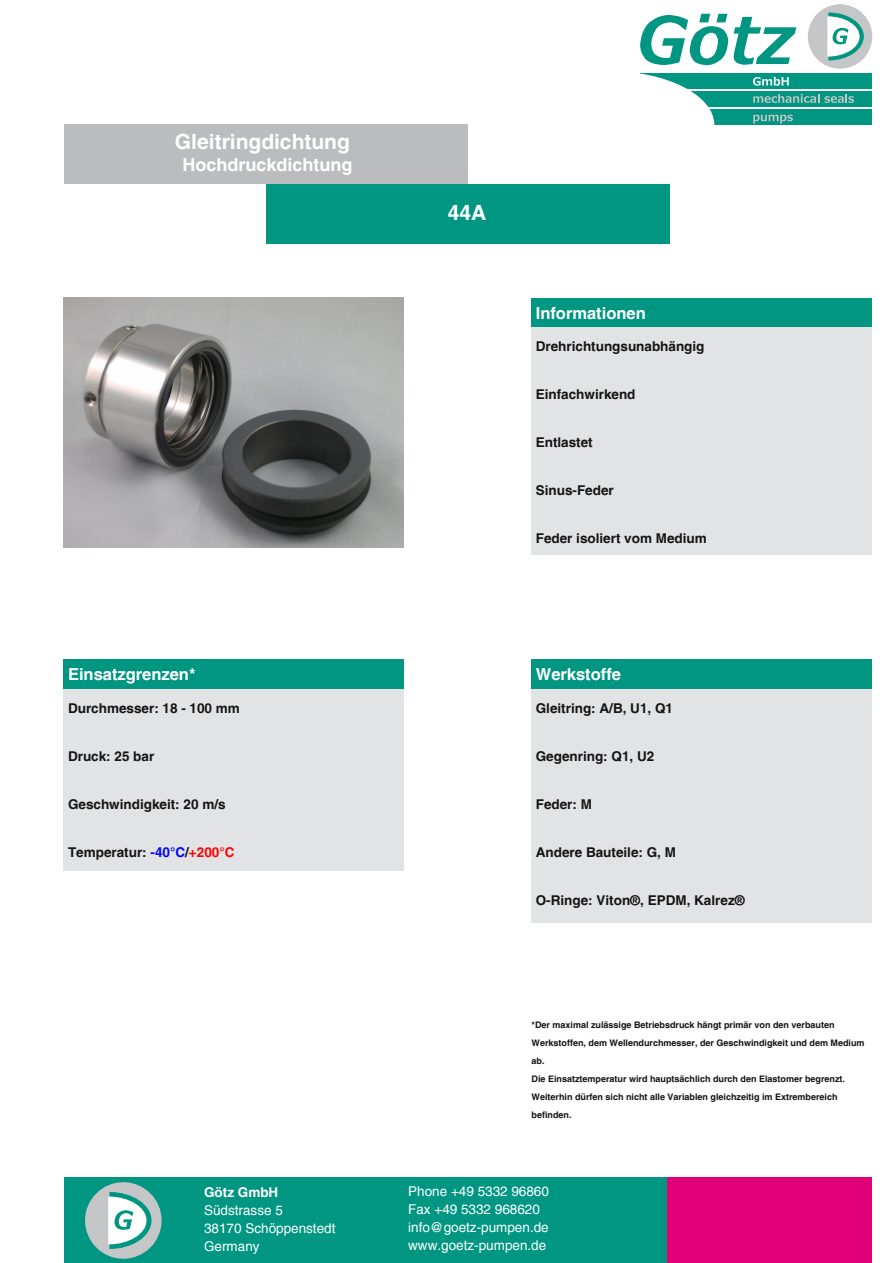
<style>
.page{position:relative;width:893px;height:1263px;background:#fff}
.page>*{position:absolute;margin:0;border:0;box-sizing:border-box;transform-origin:0 0}
.t1{font:700 21px "Helvetica";color:#fff}
.t2{font:700 18px "Helvetica";color:#fff}
.t3{font:700 16.5px "Helvetica";color:#fff}
.t4{font:700 13.5px "Helvetica";color:#161413}
.t5{font:13.5px/18px "Helvetica";color:#fff}
.t6{font:700 13.5px "Helvetica";color:#fff}
.t7{font:700 9px/18px "Helvetica";color:#161413}
.s1{color:#00f}
.s2{color:#f00}
</style>
<div class="page">
<div style="left:64px;top:1178px;width:604px;height:85px;background:#009682"></div>
<div style="left:64px;top:659px;width:340px;height:30px;background:#009682"></div>
<div style="left:531px;top:298px;width:341px;height:29px;background:#009682"></div>
<div style="left:531px;top:659px;width:341px;height:30px;background:#009682"></div>
<div style="left:531px;top:327px;width:341px;height:228px;background:#e2e3e4"></div>
<div style="left:64px;top:124px;width:404px;height:60px;background:#babcbe"></div>
<div style="left:64px;top:689px;width:340px;height:181px;background:#e2e3e4"></div>
<div style="left:531px;top:689px;width:341px;height:234px;background:#e2e3e4"></div>
<div style="left:668px;top:1178px;width:204px;height:85px;background:#e20078"></div>
<svg style="left:640px;top:14px;width:88px;height:51px"></svg>
<svg style="left:734px;top:17px;width:62px;height:48px"></svg>
<div style="left:808px;top:4px;width:64px;height:65px;background:#c5c6c7;border-radius:50%"></div>
<div style="left:644px;top:91px;width:228px;height:16px;background:#009682"></div>
<div style="left:640px;top:73px;width:232px;height:16px;background:#009682"></div>
<div style="left:644px;top:110px;width:228px;height:15px;background:#009682"></div>
<svg style="left:640px;top:73px;width:74px;height:52px"></svg>
<svg style="left:827px;top:12px;width:37px;height:48px"></svg>
<svg style="left:753px;top:94px;width:101px;height:9px"></svg>
<svg style="left:753px;top:77px;width:36px;height:9px"></svg>
<svg style="left:753px;top:115px;width:40px;height:8px"></svg>
<div style="left:85px;top:1182px;width:77px;height:77px;background:#c5c6c7;border-radius:50%"></div>
<svg style="left:108px;top:1192px;width:44px;height:57px"></svg>
<div style="left:266px;top:184px;width:404px;height:60px;background:#009682"></div>
<img style="left:64px;top:298px;width:340px;height:249px">
<h1 class="t1" style="left:175px;top:129px;width:176px">Gleitringdichtung</h1>
<h2 class="t2" style="left:182px;top:154px;width:171px">Hochdruckdichtung</h2>
<h3 class="t3" style="left:68px;top:665px;width:129px">Einsatzgrenzen*</h3>
<h3 class="t4" style="left:68px;top:700px;width:173px">Durchmesser: 18 - 100 mm</h3>
<h3 class="t4" style="left:68px;top:748px;width:88px">Druck: 25 bar</h3>
<h3 class="t4" style="left:68px;top:796px;width:159px">Geschwindigkeit: 20 m/s</h3>
<h3 class="t4" style="left:68px;top:844px;width:168px">Temperatur: <span class="s1">-40°C</span>/<span class="s2">+200°C</span></h3>
<h3 class="t6" style="left:204px;top:1184px;width:76px">Götz GmbH</h3>
<h3 class="t5" style="left:204px;top:1201px;width:133px">Südstrasse 5<br>38170 Schöppenstedt<br>Germany</h3>
<h1 class="t1" style="left:448px;top:201px;width:40px">44A</h1>
<h2 class="t2" style="left:432px;top:203px;width:72px">Typ 44A</h2>
<h3 class="t3" style="left:536px;top:303px;width:111px">Informationen</h3>
<h3 class="t4" style="left:536px;top:339px;width:170px">Drehrichtungsunabhängig</h3>
<h3 class="t4" style="left:536px;top:387px;width:101px">Einfachwirkend</h3>
<h3 class="t4" style="left:536px;top:435px;width:59px">Entlastet</h3>
<h3 class="t4" style="left:536px;top:483px;width:80px">Sinus-Feder</h3>
<h3 class="t4" style="left:536px;top:531px;width:173px">Feder isoliert vom Medium</h3>
<h3 class="t3" style="left:536px;top:665px;width:87px">Werkstoffe</h3>
<h3 class="t4" style="left:536px;top:700px;width:139px">Gleitring: A/B, U1, Q1</h3>
<h3 class="t4" style="left:536px;top:748px;width:120px">Gegenring: Q1, U2</h3>
<h3 class="t4" style="left:536px;top:796px;width:58px">Feder: M</h3>
<h3 class="t4" style="left:536px;top:844px;width:142px">Andere Bauteile: G, M</h3>
<h3 class="t4" style="left:536px;top:892px;width:210px">O-Ringe: Viton®, EPDM, Kalrez®</h3>
<p class="t7" style="left:531px;top:1015px;width:335px">*Der maximal zulässige Betriebsdruck hängt primär von den verbauten Werkstoffen, dem Wellendurchmesser, der Geschwindigkeit und dem Medium ab.<br>Die Einsatztemperatur wird hauptsächlich durch den Elastomer begrenzt.<br>Weiterhin dürfen sich nicht alle Variablen gleichzeitig im Extrembereich befinden.</p>
<h3 class="t5" style="left:408px;top:1182px;width:142px">Phone +49 5332 96860<br>Fax +49 5332 968620 info@goetz-pumpen.de www.goetz-pumpen.de</h3>
</div>
